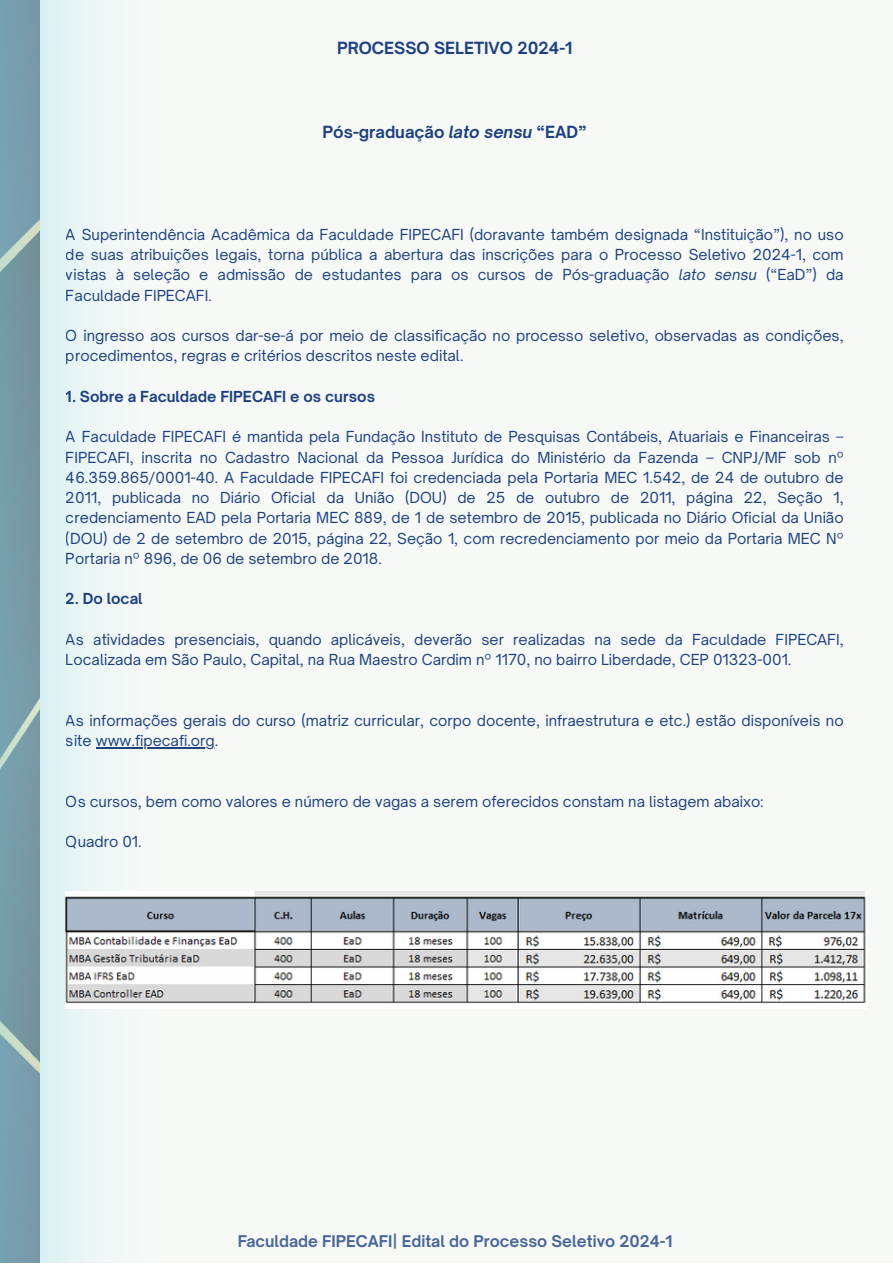
<style>
.page{position:relative;width:893px;height:1264px;background:#fff}
.page>*{position:absolute;margin:0;border:0;box-sizing:border-box;transform-origin:0 0}
.t1{font:700 16.05px "Open Sauce One";color:#123778}
.t2{font:700 15.45px "Open Sauce One";color:#123778}
.t3{font:14.55px/20.2px "Open Sauce One";color:#123778}
.t4{font:700 14.55px "Open Sauce One";color:#123778}
.s1{font-style:italic}
</style>
<div class="page">
<div style="left:0;top:0;width:892px;height:1262px;background:#f7f9f7"></div>
<svg style="left:0;top:0;width:168px;height:1262px"></svg>
<hr style="left:96px;top:747px;width:119px;height:1px;background:#123778">
<img style="left:66px;top:891px;width:800px;height:117px">
<p class="t1" style="left:337px;top:38px;width:237px">PROCESSO SELETIVO 2024-1</p>
<p class="t1" style="left:322px;top:122px;width:266px">Pós-graduação <span class="s1">lato sensu</span> “EAD”</p>
<p class="t3" style="left:66px;top:224px;width:779px;text-align:justify">A Superintendência Acadêmica da Faculdade FIPECAFI (doravante também designada “Instituição”), no uso de suas atribuições legais, torna pública a abertura das inscrições para o Processo Seletivo 2024-1, com vistas à seleção e admissão de estudantes para os cursos de Pós-graduação <span class="s1">lato sensu</span> (“EaD”) da Faculdade FIPECAFI.</p>
<p class="t3" style="left:66px;top:325px;width:779px">O ingresso aos cursos dar-se-á por meio de classificação no processo seletivo, observadas as condições, procedimentos, regras e critérios descritos neste edital.</p>
<p class="t4" style="left:66px;top:387px;width:310px">1. Sobre a Faculdade FIPECAFI e os cursos</p>
<p class="t3" style="left:66px;top:426px;width:779px;text-align:justify">A Faculdade FIPECAFI é mantida pela Fundação Instituto de Pesquisas Contábeis, Atuariais e Financeiras – FIPECAFI, inscrita no Cadastro Nacional da Pessoa Jurídica do Ministério da Fazenda – CNPJ/MF sob nº 46.359.865/0001-40. A Faculdade FIPECAFI foi credenciada pela Portaria MEC 1.542, de 24 de outubro de 2011, publicada no Diário Oficial da União (DOU) de 25 de outubro de 2011, página 22, Seção 1, credenciamento EAD pela Portaria MEC 889, de 1 de setembro de 2015, publicada no Diário Oficial da União (DOU) de 2 de setembro de 2015, página 22, Seção 1, com recredenciamento por meio da Portaria MEC Nº Portaria nº 896, de 06 de setembro de 2018.</p>
<p class="t4" style="left:66px;top:589px;width:78px">2. Do local</p>
<p class="t3" style="left:66px;top:629px;width:779px">As atividades presenciais, quando aplicáveis, deverão ser realizadas na sede da Faculdade FIPECAFI,<br>Localizada em São Paulo, Capital, na Rua Maestro Cardim nº 1170, no bairro Liberdade, CEP 01323-001.</p>
<p class="t3" style="left:66px;top:710px;width:779px">As informações gerais do curso (matriz curricular, corpo docente, infraestrutura e etc.) estão disponíveis no site www.fipecafi.org.</p>
<p class="t3" style="left:66px;top:791px;width:698px">Os cursos, bem como valores e número de vagas a serem oferecidos constam na listagem abaixo:</p>
<p class="t3" style="left:66px;top:831px;width:77px">Quadro 01.</p>
<p class="t2" style="left:237px;top:1231px;width:437px">Faculdade FIPECAFI| Edital do Processo Seletivo 2024-1</p>
</div>
